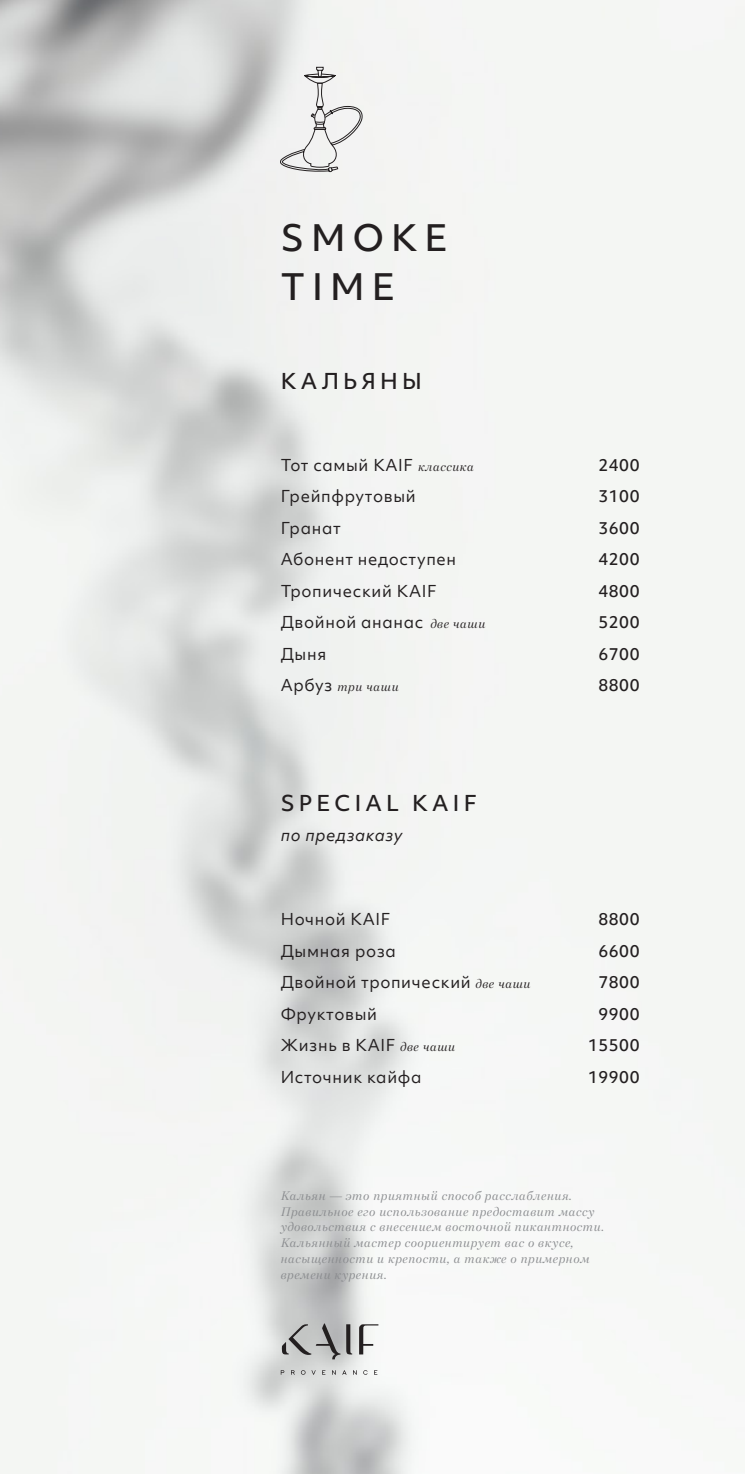
<style>
.page{position:relative;width:745px;height:1474px;background:#fff}
.page>*{position:absolute;margin:0;border:0;box-sizing:border-box;transform-origin:0 0}
.t1{font:500 35px/49px "Objektiv Mk 1";letter-spacing:.2em;color:#231f20}
.t2{font:500 21px "Objektiv Mk 1";letter-spacing:.2em;color:#231f20}
.t3{font:15.75px "Objektiv Mk 1";letter-spacing:.04em;color:#231f20}
.t4{font:500 15.75px "Objektiv Mk 1";letter-spacing:.04em;color:#231f20}
.t5{font:italic 15.75px "Objektiv Mk 1";letter-spacing:.04em;color:#231f20}
.t6{font:italic 12.25px/15.8px "Bressay Display";letter-spacing:.04em;color:#8a8c8f}
.t7{font:italic 12.25px "Bressay Display";letter-spacing:.04em;color:#231f20}
.s1{font-family:"Bressay Display";font-style:italic;font-size:12.25px}
.s2{font-family:"Objektiv Mk 1";font-style:normal;font-size:15.75px}
</style>
<div class="page">
<img style="left:0;top:0;width:744px;height:1473px">
<svg style="left:280px;top:1323px;width:98px;height:51px;background:#babbbb"></svg>
<svg style="left:279px;top:66px;width:84px;height:114px"></svg>
<p class="t1" style="left:280px;top:212px;width:168px">SMOKE<br>TIME</p>
<p class="t2" style="left:280px;top:366px;width:143px">КАЛЬЯНЫ</p>
<p class="t3" style="left:280px;top:454px;width:194px">Тот самый KAIF <span class="s1">классика</span></p>
<p class="t3" style="left:280px;top:485px;width:136px">Грейпфрутовый</p>
<p class="t3" style="left:280px;top:517px;width:61px">Гранат</p>
<p class="t3" style="left:280px;top:548px;width:177px">Абонент недоступен</p>
<p class="t3" style="left:280px;top:580px;width:157px">Тропический KAIF</p>
<p class="t3" style="left:280px;top:611px;width:206px">Двойной ананас <span class="s1">две чаши</span></p>
<p class="t3" style="left:280px;top:643px;width:47px">Дыня</p>
<p class="t7" style="left:280px;top:679px;width:119px"><span class="s2">Арбуз</span> три чаши</p>
<p class="t2" style="left:280px;top:788px;width:197px">SPECIAL KAIF</p>
<p class="t5" style="left:280px;top:824px;width:123px">по предзаказу</p>
<p class="t3" style="left:280px;top:908px;width:111px">Ночной KAIF</p>
<p class="t3" style="left:280px;top:939px;width:117px">Дымная роза</p>
<p class="t3" style="left:280px;top:971px;width:251px">Двойной тропический <span class="s1">две чаши</span></p>
<p class="t3" style="left:280px;top:1002px;width:98px">Фруктовый</p>
<p class="t3" style="left:280px;top:1034px;width:176px">Жизнь в KAIF <span class="s1">две чаши</span></p>
<p class="t3" style="left:280px;top:1065px;width:142px">Источник кайфа</p>
<p class="t4" style="left:598px;top:454px;width:42px">2400</p>
<p class="t4" style="left:598px;top:485px;width:42px">3100</p>
<p class="t4" style="left:598px;top:517px;width:42px">3600</p>
<p class="t4" style="left:598px;top:548px;width:42px">4200</p>
<p class="t4" style="left:598px;top:580px;width:42px">4800</p>
<p class="t4" style="left:598px;top:611px;width:42px">5200</p>
<p class="t4" style="left:598px;top:643px;width:42px">6700</p>
<p class="t4" style="left:598px;top:674px;width:42px">8800</p>
<p class="t4" style="left:598px;top:908px;width:42px">8800</p>
<p class="t4" style="left:598px;top:939px;width:42px">6600</p>
<p class="t4" style="left:598px;top:971px;width:42px">7800</p>
<p class="t4" style="left:598px;top:1002px;width:42px">9900</p>
<p class="t4" style="left:587px;top:1034px;width:53px">15500</p>
<p class="t4" style="left:587px;top:1065px;width:53px">19900</p>
<p class="t6" style="left:280px;top:1187px;width:325px">Кальян — это приятный способ расслабления.<br>Правильное его использование предоставит массу удовольствия с внесением восточной пикантности.<br>Кальянный мастер соориентирует вас о вкусе, насыщенности и крепости, а также о примерном времени курения.</p>
</div>
